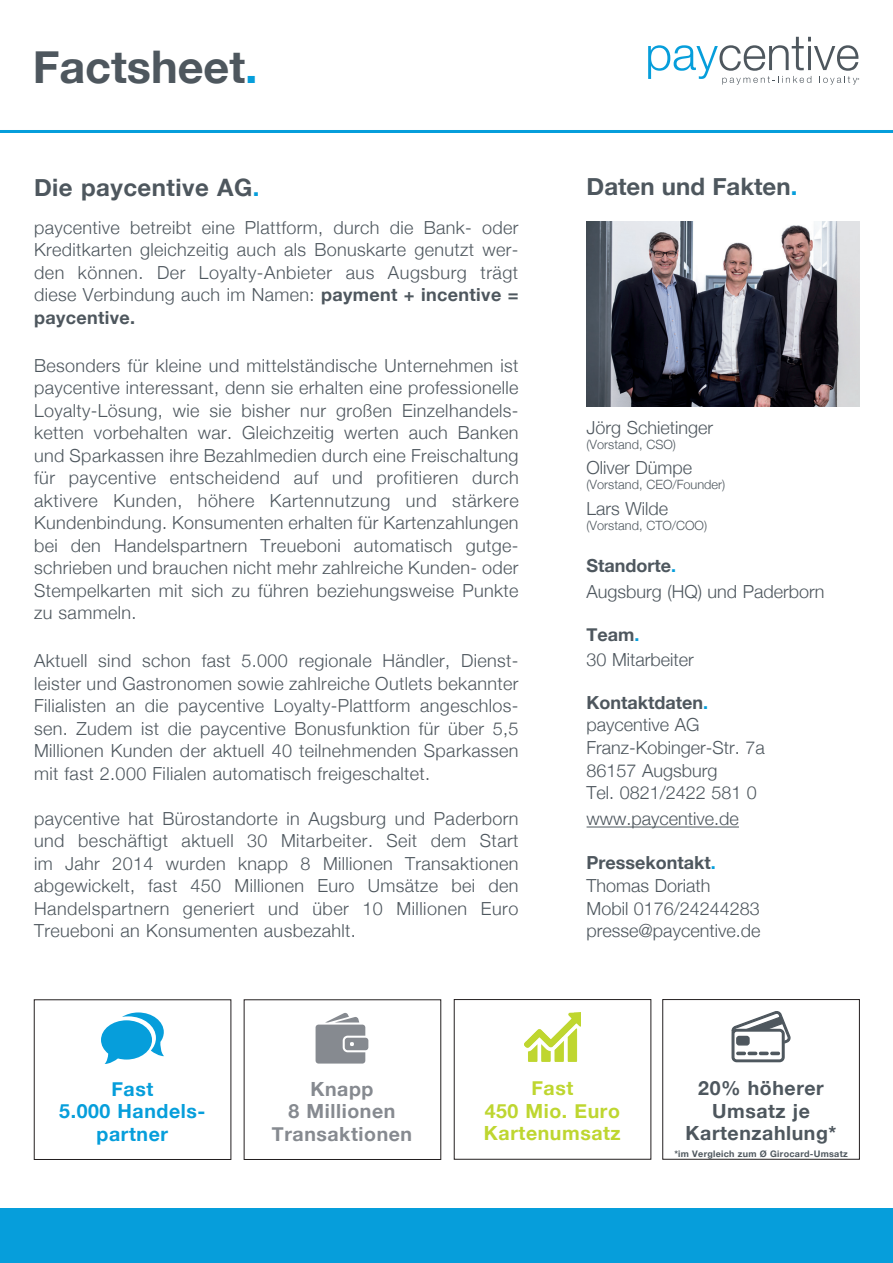
<style>
.page{position:relative;width:893px;height:1263px;background:#fff}
.page>*{position:absolute;margin:0;border:0;box-sizing:border-box;transform-origin:0 0}
.t1{font:700 45px "Helvetica Neue";color:#4e575e}
.t2{font:700 24px "Helvetica Neue";letter-spacing:.02em;color:#4e575e}
.t3{font:700 24px "Helvetica Neue";color:#4e575e}
.t4{font:700 19.5px/22.5px "Helvetica Neue";letter-spacing:.03em;color:#4e575e;text-align:center}
.t5{font:700 19.5px/22.5px "Helvetica Neue";letter-spacing:.03em;color:#868a90;text-align:center}
.t6{font:700 19.5px/22.5px "Helvetica Neue";letter-spacing:.03em;color:#bed630;text-align:center}
.t7{font:700 19.5px/22.5px "Helvetica Neue";letter-spacing:.03em;color:#069edb;text-align:center}
.t8{font:300 18px/22.5px "Helvetica Neue";letter-spacing:.02em;color:#4e575e;text-align:justify}
.t9{font:300 18px/22.6px "Helvetica Neue";color:#4e575e}
.t10{font:300 12.75px "Helvetica Neue";color:#4e575e}
.t11{font:700 9px "Helvetica Neue";letter-spacing:.03em;color:#4e575e}
.s1{color:#069edb}
.s2{font-weight:700}
.s3{font-weight:700;color:#069edb}
</style>
<div class="page">
<div style="left:454px;top:999px;width:197px;height:160px;border:1px solid #231f20"></div>
<img style="left:524px;top:1013px;width:57px;height:49px">
<div style="left:0;top:1209px;width:893px;height:54px;background:#069edb"></div>
<hr style="left:0;top:130px;width:893px;height:3px;background:#069edb">
<svg style="left:648px;top:37px;width:211px;height:48px"></svg>
<div style="left:34px;top:999px;width:197px;height:161px;border:1px solid #231f20"></div>
<svg style="left:101px;top:1012px;width:63px;height:52px"></svg>
<svg style="left:316px;top:1013px;width:52px;height:50px"></svg>
<hr style="left:587px;top:826px;width:152px;height:1px;background:#4e575e">
<img style="left:587px;top:221px;width:273px;height:186px">
<div style="left:662px;top:999px;width:198px;height:160px;border:1px solid #231f20"></div>
<svg style="left:731px;top:1011px;width:60px;height:52px"></svg>
<h1 class="t1" style="left:33px;top:31px;width:227px">Factsheet<span class="s1">.</span></h1>
<h2 class="t2" style="left:34px;top:169px;width:227px">Die paycentive AG<span class="s1">.</span></h2>
<p class="t8" style="left:34px;top:215px;width:486px">paycentive betreibt eine Plattform, durch die Bank- oder Kreditkarten gleichzeitig auch als Bonuskarte genutzt wer&shy;den können. Der Loyalty-Anbieter aus Augsburg trägt diese Verbindung auch im Namen: <span class="s2">payment + incentive = paycentive.</span></p>
<p class="t8" style="left:34px;top:353px;width:486px">Besonders für kleine und mittelständische Unternehmen ist paycentive interessant, denn sie erhalten eine professionelle Loyalty-Lösung, wie sie bisher nur großen Einzelhandels&shy;ketten vorbehalten war. Gleichzeitig werten auch Banken und Sparkassen ihre Bezahlmedien durch eine Freischaltung für paycentive entscheidend auf und profitieren durch aktivere Kunden, höhere Kartennutzung und stärkere Kundenbindung. Konsumenten erhalten für Kartenzahlungen bei den Handelspartnern Treueboni automatisch gutge&shy;schrieben und brauchen nicht mehr zahlreiche Kunden- oder Stempelkarten mit sich zu führen beziehungsweise Punkte zu sammeln.</p>
<p class="t8" style="left:34px;top:648px;width:486px">Aktuell sind schon fast 5.000 regionale Händler, Dienst&shy;leister und Gastronomen sowie zahlreiche Outlets bekannter Filialisten an die paycentive Loyalty-Plattform angeschlos&shy;sen. Zudem ist die paycentive Bonusfunktion für über 5,5<br>Millionen Kunden der aktuell 40 teilnehmenden Sparkassen mit fast 2.000 Filialen automatisch freigeschaltet.</p>
<p class="t8" style="left:34px;top:806px;width:486px">paycentive hat Bürostandorte in Augsburg und Paderborn und beschäftigt aktuell 30 Mitarbeiter. Seit dem Start im Jahr 2014 wurden knapp 8 Millionen Transaktionen abgewickelt, fast 450 Millionen Euro Umsätze bei den Handelspartnern generiert und über 10 Millionen Euro Treueboni an Konsumenten ausbezahlt.</p>
<h2 class="t3" style="left:587px;top:168px;width:212px">Daten und Fakten<span class="s1">.</span></h2>
<p class="t9" style="left:587px;top:414px;width:128px">Jörg Schietinger</p>
<p class="t10" style="left:587px;top:434px;width:91px">(Vorstand, CSO)</p>
<p class="t9" style="left:587px;top:455px;width:107px">Oliver Dümpe</p>
<p class="t10" style="left:587px;top:474px;width:140px">(Vorstand, CEO/Founder)</p>
<p class="t9" style="left:587px;top:496px;width:83px">Lars Wilde</p>
<p class="t10" style="left:587px;top:515px;width:122px">(Vorstand, CTO/COO)</p>
<p class="t9" style="left:587px;top:552px;width:239px;line-height:25.7px"><span class="s2">Standorte</span><span class="s3">.<br></span>Augsburg (HQ) und Paderborn</p>
<p class="t9" style="left:587px;top:620px;width:109px;line-height:25.7px"><span class="s2">Team</span><span class="s3">.<br></span>30 Mitarbeiter</p>
<p class="t9" style="left:587px;top:690px;width:180px"><span class="s2">Kontaktdaten</span><span class="s3">. </span>paycentive AG<br>Franz-Kobinger-Str. 7a<br>86157 Augsburg<br>Tel. 0821/2422 581 0</p>
<p class="t9" style="left:587px;top:806px;width:154px">www.paycentive.de</p>
<p class="t9" style="left:587px;top:850px;width:175px"><span class="s2">Pressekontakt</span><span class="s3">.<br></span>Thomas Doriath<br>Mobil 0176/24244283 presse@paycentive.de</p>
<p class="t7" style="left:59px;top:1078px;width:148px">Fast<br>5.000 Handels&shy;partner</p>
<p class="t5" style="left:272px;top:1078px;width:142px">Knapp<br>8 Millionen<br>Transaktionen</p>
<p class="t6" style="left:484px;top:1077px;width:138px">Fast<br>450 Mio. Euro<br>Kartenumsatz</p>
<p class="t4" style="left:686px;top:1077px;width:152px">20% höherer<br>Umsatz je<br>Kartenzahlung*</p>
<p class="t11" style="left:674px;top:1146px;width:175px">*im Vergleich zum Ø Girocard-Umsatz</p>
</div>
